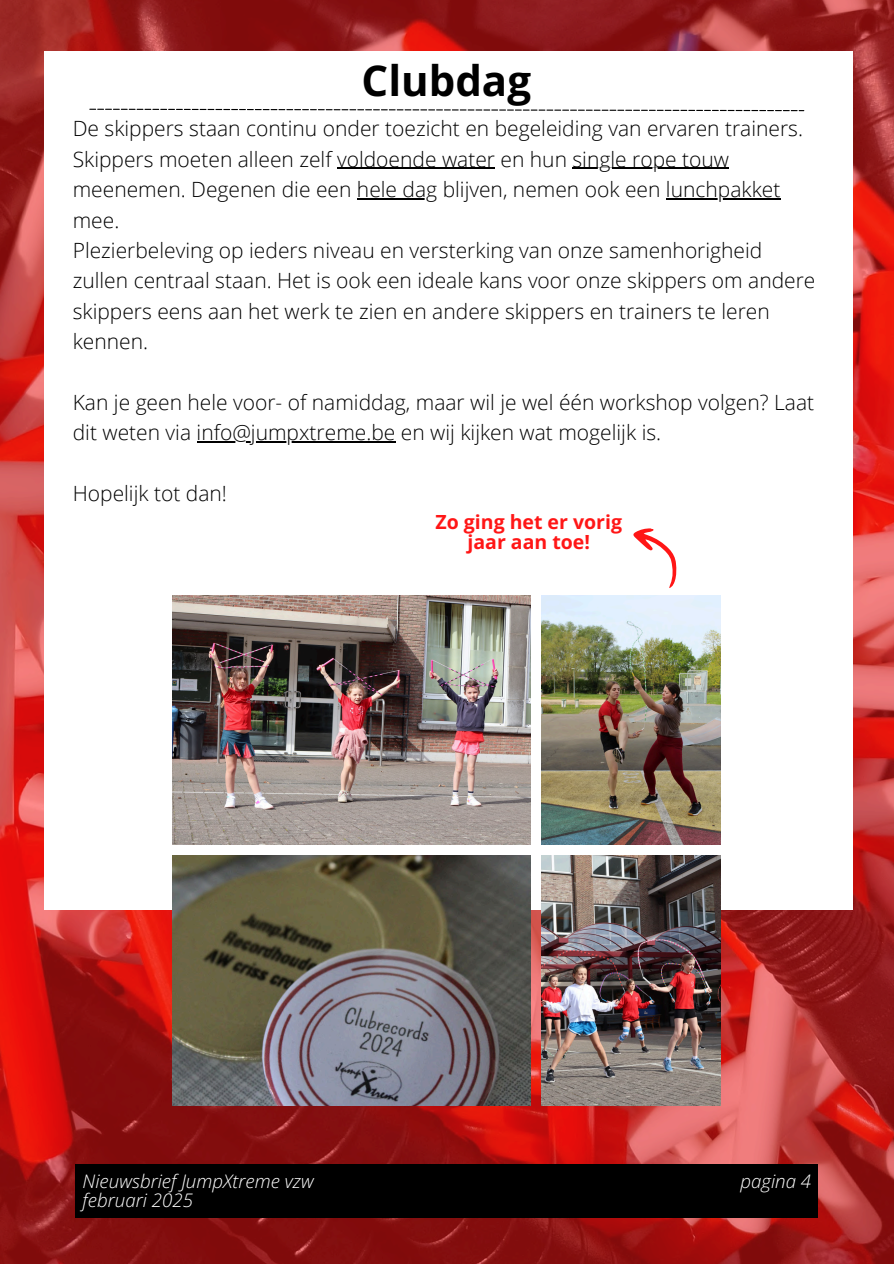
<style>
.page{position:relative;width:894px;height:1264px;background:#fff}
.page>*{position:absolute;margin:0;border:0;box-sizing:border-box;transform-origin:0 0}
.t1{font:700 42px "Open Sans";color:#000}
.t2{font:300 21px/30.3px "Open Sans";color:#000}
.t3{font:700 19.5px/20.2px "Open Sans";color:#ff1616;text-align:center}
.t4{font:italic 300 18.6px "Open Sans";color:#fff}
</style>
<div class="page">
<img style="left:0;top:0;width:893px;height:1263px">
<div style="left:44px;top:51px;width:808px;height:859px;background:#fff"></div>
<img style="left:541px;top:595px;width:179px;height:249px">
<img style="left:541px;top:855px;width:179px;height:250px">
<img style="left:172px;top:855px;width:358px;height:250px">
<img style="left:172px;top:595px;width:358px;height:249px">
<hr style="left:337px;top:168px;width:158px;height:1px;background:#000">
<hr style="left:572px;top:168px;width:156px;height:1px;background:#000">
<hr style="left:357px;top:198px;width:80px;height:1px;background:#000">
<hr style="left:665px;top:198px;width:115px;height:1px;background:#000">
<hr style="left:196px;top:441px;width:199px;height:1px;background:#000">
<svg style="left:89px;top:109px;width:715px;height:2px"></svg>
<div style="left:75px;top:1163px;width:743px;height:54px;background:#000"></div>
<svg style="left:633px;top:528px;width:44px;height:60px"></svg>
<h3 class="t1" style="left:361px;top:51px;width:171px">Clubdag</h3>
<p class="t2" style="left:73px;top:113px;width:731px">De skippers staan continu onder toezicht en begeleiding van ervaren trainers.<br>Skippers moeten alleen zelf voldoende water en hun single rope touw</p>
<h1 class="t2" style="left:73px;top:174px;width:709px">meenemen. Degenen die een hele dag blijven, nemen ook een lunchpakket</h1>
<h3 class="t2" style="left:73px;top:204px;width:744px">mee.<br>Plezierbeleving op ieders niveau en versterking van onze samenhorigheid zullen centraal staan. Het is ook een ideale kans voor onze skippers om andere skippers eens aan het werk te zien en andere skippers en trainers te leren kennen.</h3>
<h3 class="t2" style="left:73px;top:386px;width:742px">Kan je geen hele voor- of namiddag, maar wil je wel één workshop volgen? Laat dit weten via info@jumpxtreme.be en wij kijken wat mogelijk is.</h3>
<h3 class="t2" style="left:73px;top:477px;width:156px">Hopelijk tot dan!</h3>
<p class="t3" style="left:435px;top:511px;width:188px">Zo ging het er vorig jaar aan toe!</p>
<h2 class="t4" style="left:83px;top:1168px;width:232px">Nieuwsbrief JumpXtreme vzw</h2>
<p class="t4" style="left:83px;top:1187px;width:112px">februari 2025</p>
<p class="t4" style="left:740px;top:1168px;width:72px">pagina 4</p>
</div>
